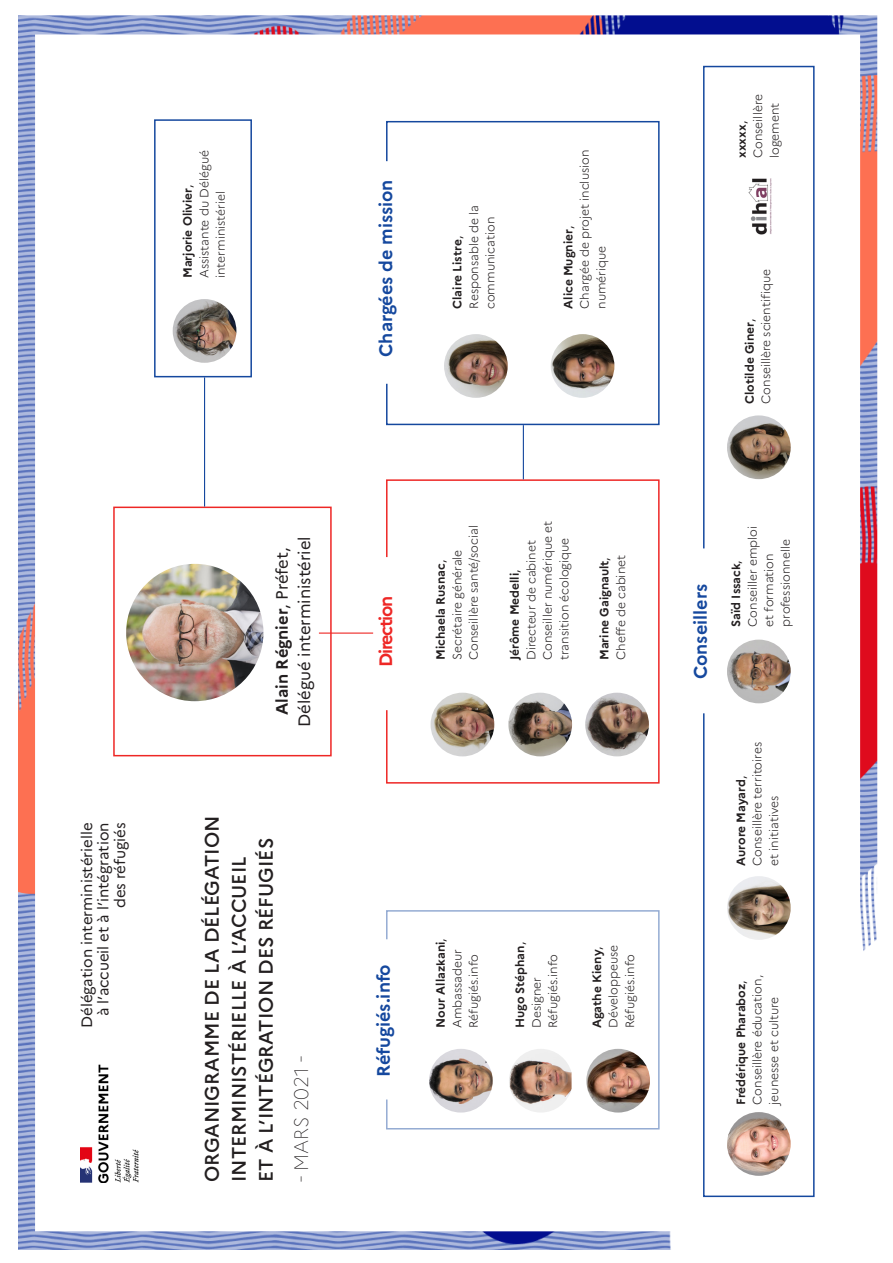
<style>
.page{position:relative;width:893px;height:1263px;background:#fff}
.page>*{position:absolute;margin:0;border:0;box-sizing:border-box;transform-origin:0 0}
.Titre{font:500 19.5px/27px "Marianne";color:#231f20}
.Titre-2{font:100 19.5px "Marianne";color:#231f20}
.Texte{font:700 18px "Marianne";color:#15489e}
.Texte-2{font:700 18px "Marianne";letter-spacing:-.075em;color:#ee2725}
.Texte-3{font:16.5px "Marianne";color:#231f20}
.Texte-4{font:700 16.5px "Marianne";color:#231f20}
.t1{font:15px "Marianne";color:#231f20}
.Texte-5{font:300 12px/16.5px "Marianne";color:#231f20}
.Texte-6{font:700 12px "Marianne";color:#231f20}
.s1{font-weight:400}
</style>
<div class="page">
<img style="left:18px;top:16px;width:860px;height:1233px">
<img style="left:81px;top:1059px;width:63px;height:123px">
<div style="left:113px;top:507px;width:219px;height:249px;border:2px solid #ee2725"></div>
<div style="left:154px;top:119px;width:98px;height:258px;border:2px solid #15489e"></div>
<svg style="left:385px;top:120px;width:275px;height:306px"></svg>
<svg style="left:702px;top:65px;width:113px;height:1133px"></svg>
<svg style="left:385px;top:479px;width:275px;height:305px"></svg>
<svg style="left:385px;top:909px;width:275px;height:221px"></svg>
<hr style="left:204px;top:377px;width:1px;height:130px;background:#15489e">
<img style="left:126px;top:564px;width:137px;height:137px;border-radius:69px">
<hr style="left:523px;top:425px;width:1px;height:54px;background:#15489e">
<hr style="left:319px;top:632px;width:54px;height:2px;background:#ee2725">
<img style="left:431px;top:693px;width:63px;height:63px;border-radius:32px">
<img style="left:585px;top:693px;width:64px;height:63px;border-radius:32px">
<img style="left:508px;top:693px;width:64px;height:63px;border-radius:32px">
<img style="left:551px;top:334px;width:63px;height:64px;border-radius:32px">
<img style="left:444px;top:334px;width:64px;height:64px;border-radius:32px">
<img style="left:173px;top:299px;width:63px;height:64px;border-radius:32px">
<img style="left:429px;top:1049px;width:64px;height:63px;border-radius:32px">
<img style="left:509px;top:1049px;width:63px;height:63px">
<img style="left:586px;top:1049px;width:64px;height:63px;border-radius:32px">
<img style="left:727px;top:1112px;width:64px;height:64px;border-radius:32px">
<img style="left:727px;top:876px;width:64px;height:64px;border-radius:32px">
<img style="left:727px;top:640px;width:64px;height:63px;border-radius:32px">
<img style="left:727px;top:415px;width:64px;height:64px;border-radius:32px">
<img style="left:748px;top:177px;width:24px;height:59px">
<p class="Texte-5" style="left:196px;top:278px;width:129px;rotate:-90deg">Assistante du Délégué interministériel</p>
<p class="Texte-6" style="left:180px;top:278px;width:95px;rotate:-90deg">Marjorie Olivier<span class="s1">,</span></p>
<p class="Texte-4" style="left:272px;top:715px;width:169px;rotate:-90deg">Alain Régnier<span class="s1">, Préfet,</span></p>
<p class="Texte-3" style="left:294px;top:727px;width:192px;rotate:-90deg">Délégué interministériel</p>
<p class="t1" style="left:78px;top:1028px;width:207px;rotate:-90deg">Délégation interministérielle</p>
<p class="t1" style="left:94px;top:1016px;width:195px;rotate:-90deg">à l’accueil et à l’intégration</p>
<p class="t1" style="left:111px;top:908px;width:87px;rotate:-90deg">des réfugiés</p>
<p class="Titre" style="left:198px;top:1182px;width:368px;rotate:-90deg">ORGANIGRAMME DE LA DÉLÉGATION<br>INTERMINISTÉRIELLE À L’ACCUEIL</p>
<p class="Titre" style="left:252px;top:1182px;width:346px;rotate:-90deg">ET À L’INTÉGRATION DES RÉFUGIÉS</p>
<p class="Titre-2" style="left:289px;top:1182px;width:128px;rotate:-90deg">- MARS 2021 -</p>
<p class="Texte" style="left:375px;top:357px;width:179px;rotate:-90deg">Chargées de mission</p>
<p class="Texte-5" style="left:576px;top:309px;width:161px;rotate:-90deg">Chargée de projet inclusion numérique</p>
<p class="Texte-5" style="left:466px;top:309px;width:106px;rotate:-90deg">Responsable de la</p>
<p class="Texte-5" style="left:482px;top:309px;width:93px;rotate:-90deg">communication</p>
<p class="Texte-6" style="left:561px;top:309px;width:84px;rotate:-90deg">Alice Mugnier<span class="s1">,</span></p>
<p class="Texte-6" style="left:450px;top:309px;width:74px;rotate:-90deg">Claire Listre<span class="s1">,</span></p>
<p class="Texte-2" style="left:375px;top:667px;width:73px;rotate:-90deg">Direction</p>
<p class="Texte-5" style="left:465px;top:660px;width:136px;rotate:-90deg">Conseillère santé/social</p>
<p class="Texte-6" style="left:433px;top:660px;width:101px;rotate:-90deg">Michaela Rusnac<span class="s1">,</span></p>
<p class="Texte-5" style="left:449px;top:660px;width:112px;rotate:-90deg">Secrétaire générale</p>
<p class="Texte-5" style="left:539px;top:660px;width:141px;rotate:-90deg">Conseiller numérique et transition écologique</p>
<p class="Texte-5" style="left:523px;top:660px;width:121px;rotate:-90deg">Directeur de cabinet</p>
<p class="Texte-6" style="left:507px;top:660px;width:92px;rotate:-90deg">Jérôme Medelli<span class="s1">,</span></p>
<p class="Texte-6" style="left:597px;top:660px;width:104px;rotate:-90deg">Marine Gaignault<span class="s1">,</span></p>
<p class="Texte-5" style="left:612px;top:660px;width:107px;rotate:-90deg">Cheffe de cabinet</p>
<p class="Texte" style="left:373px;top:1077px;width:115px;rotate:-90deg">Réfugiés.info</p>
<p class="Texte-6" style="left:433px;top:1028px;width:91px;rotate:-90deg">Nour Allazkani<span class="s1">,</span></p>
<p class="Texte-5" style="left:449px;top:1028px;width:80px;rotate:-90deg">Ambassadeur</p>
<p class="Texte-5" style="left:465px;top:1028px;width:75px;rotate:-90deg">Réfugiés.info</p>
<p class="Texte-6" style="left:513px;top:1028px;width:87px;rotate:-90deg">Hugo Stéphan<span class="s1">,</span></p>
<p class="Texte-5" style="left:545px;top:1028px;width:75px;rotate:-90deg">Réfugiés.info</p>
<p class="Texte-6" style="left:589px;top:1028px;width:83px;rotate:-90deg">Agathe Kieny<span class="s1">,</span></p>
<p class="Texte-5" style="left:605px;top:1028px;width:84px;rotate:-90deg">Développeuse</p>
<p class="Texte-5" style="left:622px;top:1028px;width:75px;rotate:-90deg">Réfugiés.info</p>
<p class="Texte-5" style="left:528px;top:1028px;width:52px;rotate:-90deg">Designer</p>
<p class="Texte-5" style="left:750px;top:158px;width:65px;rotate:-90deg">Conseillère</p>
<p class="Texte-5" style="left:766px;top:158px;width:57px;rotate:-90deg">logement</p>
<p class="Texte-6" style="left:734px;top:158px;width:38px;rotate:-90deg">xxxxx<span class="s1">,</span></p>
<p class="Texte-5" style="left:758px;top:404px;width:136px;rotate:-90deg">Conseillère scientifique</p>
<p class="Texte-6" style="left:742px;top:404px;width:86px;rotate:-90deg">Clotilde Giner<span class="s1">,</span></p>
<p class="Texte" style="left:690px;top:679px;width:97px;rotate:-90deg">Conseillers</p>
<p class="Texte-5" style="left:744px;top:627px;width:102px;rotate:-90deg">Conseiller emploi</p>
<p class="Texte-5" style="left:777px;top:627px;width:89px;rotate:-90deg">professionnelle</p>
<p class="Texte-5" style="left:761px;top:627px;width:75px;rotate:-90deg">et formation</p>
<p class="Texte-6" style="left:729px;top:627px;width:68px;rotate:-90deg">Saïd Issack<span class="s1">,</span></p>
<p class="Texte-5" style="left:749px;top:866px;width:125px;rotate:-90deg">Conseillère territoires</p>
<p class="Texte-6" style="left:733px;top:866px;width:92px;rotate:-90deg">Aurore Mayard<span class="s1">,</span></p>
<p class="Texte-5" style="left:765px;top:866px;width:72px;rotate:-90deg">et initiatives</p>
<p class="Texte-6" style="left:733px;top:1105px;width:125px;rotate:-90deg">Frédérique Pharaboz<span class="s1">,</span></p>
<p class="Texte-5" style="left:749px;top:1105px;width:131px;rotate:-90deg">Conseillère éducation, jeunesse et culture</p>
</div>
